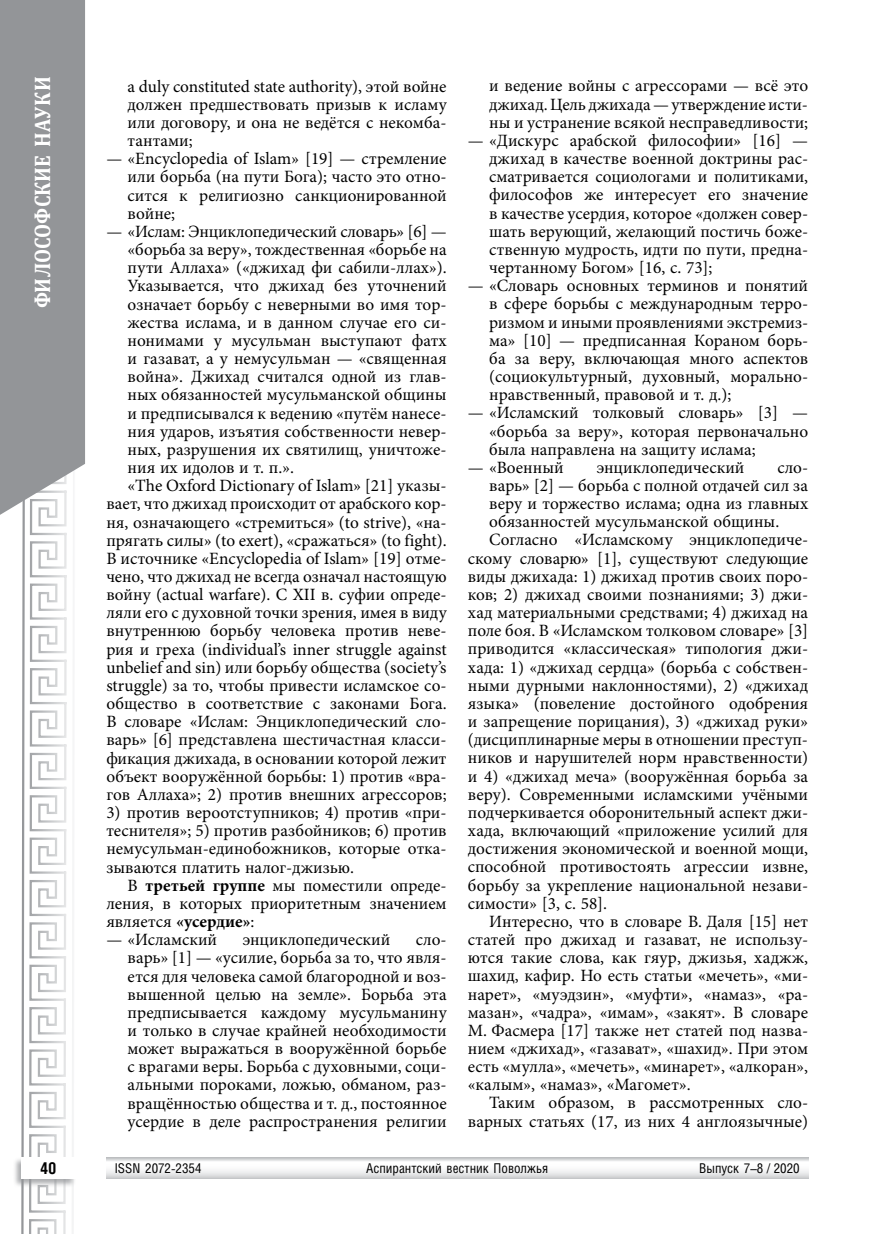
<style>
.page{position:relative;width:872px;height:1234px;background:#fff}
.page>*{position:absolute;margin:0;border:0;box-sizing:border-box;transform-origin:0 0}
.t1{font:700 22.5px "Cambria";letter-spacing:.005em;color:#fff;scale:.9 1}
.t2{font:17.25px/18.1px "Minion Pro";color:#000;text-align:justify}
.t3{font:700 16.5px "Helios Cond C";color:#000}
.t4{font:13.5px "Helios Cond C";color:#000}
.s1{font-weight:700}
</style>
<div class="page">
<svg style="left:21px;top:527px;width:52px;height:706px"></svg>
<svg style="left:0;top:0;width:85px;height:527px;background:#999b9e"></svg>
<svg style="left:106px;top:1157px;width:702px;height:21px"></svg>
<div style="left:12px;top:1156px;width:64px;height:31px;background:#939598;opacity:.75"></div>
<div style="left:21px;top:1157px;width:54px;height:21px;background:#fff"></div>
<h1 class="t1" style="left:27px;top:308px;width:259px;rotate:-90deg">ФИЛОСОФСКИЕ НАУКИ</h1>
<p class="t3" style="left:40px;top:1158px;width:18px">40</p>
<p class="t2" style="left:128px;top:77px;width:320px">a duly constituted state authority), этой войне должен предшествовать призыв к исламу или договору, и она не ведётся с некомба&shy;тантами;</p>
<p class="t2" style="left:128px;top:150px;width:320px;text-indent:-21px">— «Encyclopedia of Islam» [19] — стремление или борьба (на пути Бога); часто это отно&shy;сится к религиозно санкционированной войне;</p>
<p class="t2" style="left:106px;top:222px;width:342px">— «Ислам: Энциклопедический словарь» [6] —</p>
<p class="t2" style="left:128px;top:240px;width:320px">«борьба за веру», тождественная «борьбе на</p>
<p class="t2" style="left:128px;top:259px;width:320px">пути Аллаха» («джихад фи сабили-ллах»).</p>
<p class="t2" style="left:128px;top:277px;width:320px">Указывается, что джихад без уточнений</p>
<p class="t2" style="left:128px;top:295px;width:320px">означает борьбу с неверными во имя тор-</p>
<p class="t2" style="left:128px;top:313px;width:320px">жества ислама, и в данном случае его си-</p>
<p class="t2" style="left:128px;top:331px;width:320px">нонимами у мусульман выступают фатх</p>
<p class="t2" style="left:128px;top:349px;width:320px">и газават, а у немусульман — «священная</p>
<p class="t2" style="left:128px;top:367px;width:320px">война». Джихад считался одной из глав-</p>
<p class="t2" style="left:128px;top:386px;width:320px">ных обязанностей мусульманской общины</p>
<p class="t2" style="left:128px;top:404px;width:320px">и предписывался к ведению «путём нанесе-</p>
<p class="t2" style="left:128px;top:422px;width:320px">ния ударов, изъятия собственности невер-</p>
<p class="t2" style="left:128px;top:440px;width:320px">ных, разрушения их святилищ, уничтоже-</p>
<p class="t2" style="left:128px;top:458px;width:168px">ния их идолов и т. п.».</p>
<p class="t2" style="left:128px;top:476px;width:320px">«The Oxford Dictionary of Islam» [21] указы-</p>
<p class="t2" style="left:106px;top:494px;width:342px">вает, что джихад происходит от арабского кор-</p>
<p class="t2" style="left:106px;top:513px;width:342px">ня, означающего «стремиться» (to strive), «на-</p>
<p class="t2" style="left:106px;top:531px;width:342px">прягать силы» (to exert), «сражаться» (to fight).</p>
<p class="t2" style="left:106px;top:549px;width:342px">В источнике «Encyclopedia of Islam» [19] отме-</p>
<p class="t2" style="left:106px;top:567px;width:342px">чено, что джихад не всегда означал настоящую</p>
<p class="t2" style="left:106px;top:585px;width:342px">войну (actual warfare). С XII в. суфии опреде-</p>
<p class="t2" style="left:106px;top:603px;width:342px">ляли его с духовной точки зрения, имея в виду</p>
<p class="t2" style="left:106px;top:621px;width:342px">внутреннюю борьбу человека против неве-</p>
<p class="t2" style="left:106px;top:640px;width:342px">рия и греха (individual’s inner struggle against</p>
<p class="t2" style="left:106px;top:658px;width:342px">unbelief and sin) или борьбу общества (society’s</p>
<p class="t2" style="left:106px;top:676px;width:342px">struggle) за то, чтобы привести исламское со-</p>
<p class="t2" style="left:106px;top:694px;width:342px">общество в соответствие с законами Бога.</p>
<p class="t2" style="left:106px;top:712px;width:342px">В словаре «Ислам: Энциклопедический сло-</p>
<p class="t2" style="left:106px;top:730px;width:342px">варь» [6] представлена шестичастная класси-</p>
<p class="t2" style="left:106px;top:749px;width:342px">фикация джихада, в основании которой лежит</p>
<p class="t2" style="left:106px;top:767px;width:342px">объект вооружённой борьбы: 1) против «вра-</p>
<p class="t2" style="left:106px;top:785px;width:342px">гов Аллаха»; 2) против внешних агрессоров;</p>
<p class="t2" style="left:106px;top:803px;width:342px">3) против вероотступников; 4) против «при&shy;теснителя»; 5) против разбойников; 6) против немусульман-единобожников, которые отка&shy;зываются платить налог-джизью.</p>
<p class="t2" style="left:106px;top:876px;width:342px;text-indent:21px">В <span class="s1">третьей группе</span> мы поместили опреде&shy;ления, в которых приоритетным значением является <span class="s1">«усердие»</span>:</p>
<p class="t2" style="left:106px;top:930px;width:112px">— «Исламский</p>
<p class="t2" style="left:243px;top:930px;width:149px">энциклопедический</p>
<p class="t2" style="left:128px;top:930px;width:320px;text-indent:288px">сло&shy;варь» [1] — «усилие, борьба за то, что явля&shy;ется для человека самой благородной и воз&shy;вышенной целью на земле». Борьба эта предписывается каждому мусульманину и только в случае крайней необходимости может выражаться в вооружённой борьбе с врагами веры. Борьба с духовными, соци&shy;альными пороками, ложью, обманом, раз&shy;вращённостью общества и т. д., постоянное усердие в деле распространения религии</p>
<p class="t2" style="left:489px;top:77px;width:320px">и ведение войны с агрессорами — всё это джихад. Цель джихада — утверждение исти&shy;ны и устранение всякой несправедливости;</p>
<p class="t2" style="left:489px;top:131px;width:320px;text-indent:-21px">— «Дискурс арабской философии» [16] — джихад в качестве военной доктрины рас&shy;сматривается социологами и политиками, философов же интересует его значение в качестве усердия, которое «должен совер&shy;шать верующий, желающий постичь боже&shy;ственную мудрость, идти по пути, предна&shy;чертанному Богом» [16, с. 73];</p>
<p class="t2" style="left:489px;top:277px;width:320px;text-indent:-21px">— «Словарь основных терминов и понятий в сфере борьбы с международным терро&shy;ризмом и иными проявлениями экстремиз&shy;ма» [10] — предписанная Кораном борь&shy;ба за веру, включающая много аспектов (социокультурный, духовный, морально&shy;нравственный, правовой и т. д.);</p>
<p class="t2" style="left:489px;top:404px;width:320px;text-indent:-21px">— «Исламский толковый словарь» [3] — «борьба за веру», которая первоначально была направлена на защиту ислама;</p>
<p class="t2" style="left:468px;top:458px;width:97px">— «Военный</p>
<p class="t2" style="left:597px;top:458px;width:149px">энциклопедический</p>
<p class="t2" style="left:777px;top:458px;width:32px">сло-</p>
<p class="t2" style="left:489px;top:476px;width:320px">варь» [2] — борьба с полной отдачей сил за</p>
<p class="t2" style="left:489px;top:494px;width:320px">веру и торжество ислама; одна из главных</p>
<p class="t2" style="left:489px;top:512px;width:291px">обязанностей мусульманской общины.</p>
<p class="t2" style="left:489px;top:531px;width:320px">Согласно «Исламскому энциклопедиче-</p>
<p class="t2" style="left:468px;top:549px;width:342px">скому словарю» [1], существуют следующие</p>
<p class="t2" style="left:468px;top:567px;width:342px">виды джихада: 1) джихад против своих поро-</p>
<p class="t2" style="left:468px;top:585px;width:342px">ков; 2) джихад своими познаниями; 3) джи-</p>
<p class="t2" style="left:468px;top:603px;width:342px">хад материальными средствами; 4) джихад на</p>
<p class="t2" style="left:468px;top:621px;width:342px">поле боя. В «Исламском толковом словаре» [3]</p>
<p class="t2" style="left:468px;top:639px;width:342px">приводится «классическая» типология джи-</p>
<p class="t2" style="left:468px;top:658px;width:342px">хада: 1) «джихад сердца» (борьба с собствен-</p>
<p class="t2" style="left:468px;top:676px;width:342px">ными дурными наклонностями), 2) «джихад</p>
<p class="t2" style="left:468px;top:694px;width:342px">языка» (повеление достойного одобрения</p>
<p class="t2" style="left:468px;top:712px;width:342px">и запрещение порицания), 3) «джихад руки»</p>
<p class="t2" style="left:468px;top:730px;width:342px">(дисциплинарные меры в отношении преступ-</p>
<p class="t2" style="left:468px;top:748px;width:342px">ников и нарушителей норм нравственности)</p>
<p class="t2" style="left:468px;top:766px;width:342px">и 4) «джихад меча» (вооружённая борьба за</p>
<p class="t2" style="left:468px;top:785px;width:342px">веру). Современными исламскими учёными</p>
<p class="t2" style="left:468px;top:803px;width:342px">подчеркивается оборонительный аспект джи-</p>
<p class="t2" style="left:468px;top:821px;width:342px">хада, включающий «приложение усилий для</p>
<p class="t2" style="left:468px;top:839px;width:342px">достижения экономической и военной мощи,</p>
<p class="t2" style="left:468px;top:857px;width:342px">способной противостоять агрессии извне,</p>
<p class="t2" style="left:468px;top:875px;width:342px">борьбу за укрепление национальной незави-</p>
<p class="t2" style="left:468px;top:894px;width:141px">симости» [3, с. 58].</p>
<p class="t2" style="left:489px;top:912px;width:320px">Интересно, что в словаре В. Даля [15] нет</p>
<p class="t2" style="left:468px;top:930px;width:342px">статей про джихад и газават, не использу-</p>
<p class="t2" style="left:468px;top:948px;width:342px">ются такие слова, как гяур, джизья, хаджж,</p>
<p class="t2" style="left:468px;top:966px;width:342px">шахид, кафир. Но есть статьи «мечеть», «ми-</p>
<p class="t2" style="left:468px;top:984px;width:342px">нарет», «муэдзин», «муфти», «намаз», «ра-</p>
<p class="t2" style="left:468px;top:1002px;width:342px">мазан», «чадра», «имам», «закят». В словаре</p>
<p class="t2" style="left:468px;top:1021px;width:342px">М. Фасмера [17] также нет статей под назва-</p>
<p class="t2" style="left:468px;top:1039px;width:342px">нием «джихад», «газават», «шахид». При этом</p>
<p class="t2" style="left:468px;top:1057px;width:342px">есть «мулла», «мечеть», «минарет», «алкоран»,</p>
<p class="t2" style="left:468px;top:1075px;width:224px">«калым», «намаз», «Магомет».</p>
<p class="t2" style="left:489px;top:1093px;width:320px">Таким образом, в рассмотренных сло-</p>
<p class="t2" style="left:468px;top:1111px;width:342px">варных статьях (17, из них 4 англоязычные)</p>
<p class="t4" style="left:115px;top:1159px;width:88px">ISSN 2072-2354</p>
<p class="t4" style="left:366px;top:1159px;width:183px">Аспирантский вестник Поволжья</p>
<p class="t4" style="left:699px;top:1159px;width:102px">Выпуск 7–8 / 2020</p>
</div>
